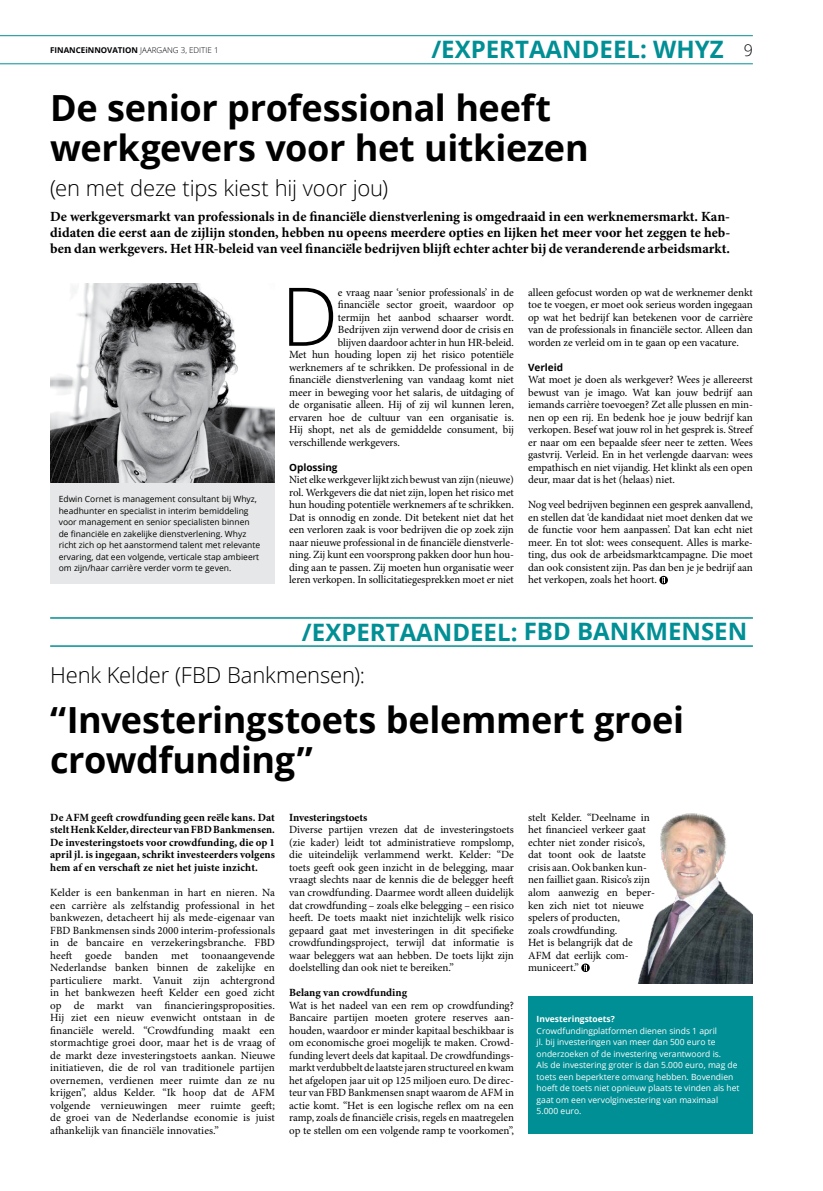
<style>
.page{position:relative;width:823px;height:1191px;background:#fff}
.page>*{position:absolute;margin:0;border:0;box-sizing:border-box;transform-origin:0 0}
.t1{font:300 81px "Open Sans";color:#000}
.t2{font:700 36px/40px "Open Sans";letter-spacing:-.01em;color:#000}
.t3{font:700 24px "Open Sans";color:#008f95}
.t4{font:300 22px "Open Sans";letter-spacing:-.01em;color:#000}
.t5{font:700 14px/16px "Minion Pro";letter-spacing:-.005em;color:#000;text-align:justify}
.t6{font:11px/12.5px "Minion Pro";letter-spacing:-.005em;color:#000;text-align:justify}
.t7{font:700 11px/12.5px "Minion Pro";letter-spacing:.005em;color:#000;text-align:justify}
.t8{font:700 10px "Open Sans";letter-spacing:-.005em;color:#000}
.t9{font:8.5px/11.5px "Open Sans";color:#000}
.t10{font:8.5px/11.5px "Open Sans";color:#fff}
.t11{font:700 8.5px "Open Sans";color:#fff}
.t12{font:700 8px "Open Sans";color:#000}
.s1{font-weight:300}
.s2{font-weight:300;font-size:16px;color:#000}
</style>
<div class="page">
<img style="left:638px;top:813px;width:114px;height:170px">
<svg style="left:659px;top:576px;width:8px;height:8px"></svg>
<svg style="left:661px;top:577px;width:4px;height:6px"></svg>
<img style="left:50px;top:283px;width:225px;height:200px">
<hr style="left:0;top:35px;width:752px;height:1px;background:#008f95">
<hr style="left:0;top:63px;width:752px;height:1px;background:#008f95">
<div style="left:50px;top:483px;width:225px;height:100px;background:#e6e7e8"></div>
<svg style="left:581px;top:963px;width:8px;height:9px"></svg>
<svg style="left:583px;top:964px;width:4px;height:6px"></svg>
<div style="left:528px;top:996px;width:224px;height:137px;background:#008f95"></div>
<hr style="left:50px;top:617px;width:702px;height:1px;background:#008f95">
<hr style="left:50px;top:645px;width:702px;height:1px;background:#008f95">
<p class="t12" style="left:50px;top:44px;width:170px">FINANCEiNNOVATION <span class="s1">JAARGANG 3, EDITIE 1</span></p>
<h3 class="t3" style="left:431px;top:32px;width:323px">/EXPERTAANDEEL: WHYZ <span class="s2">9</span></h3>
<h2 class="t2" style="left:50px;top:87px;width:539px">De senior professional heeft werkgevers voor het uitkiezen</h2>
<h3 class="t4" style="left:50px;top:173px;width:339px">(en met deze tips kiest hij voor jou)</h3>
<p class="t5" style="left:50px;top:209px;width:681px">De werkgeversmarkt van professionals in de financiële dienstverlening is omgedraaid in een werknemersmarkt. Kan&shy;didaten die eerst aan de zijlijn stonden, hebben nu opeens meerdere opties en lijken het meer voor het zeggen te heb&shy;ben dan werkgevers. Het HR-beleid van veel financiële bedrijven blijft echter achter bij de veranderende arbeidsmarkt.</p>
<h1 class="t1" style="left:281px;top:261px;width:59px">D</h1>
<p class="t6" style="left:337px;top:286px;width:177px">e vraag naar ‘senior professionals’ in de</p>
<p class="t6" style="left:528px;top:286px;width:226px">alleen gefocust worden op wat de werknemer denkt toe te voegen, er moet ook serieus worden ingegaan op wat het bedrijf kan betekenen voor de carrière van de professionals in financiële sector. Alleen dan worden ze verleid om in te gaan op een vacature.</p>
<p class="t8" style="left:528px;top:360px;width:36px">Verleid</p>
<p class="t6" style="left:528px;top:374px;width:226px">Wat moet je doen als werkgever? Wees je allereerst bewust van je imago. Wat kan jouw bedrijf aan iemands carrière toevoegen? Zet alle plussen en min&shy;nen op een rij. En bedenk hoe je jouw bedrijf kan verkopen. Besef wat jouw rol in het gesprek is. Streef er naar om een bepaalde sfeer neer te zetten. Wees gastvrij. Verleid. En in het verlengde daarvan: wees empathisch en niet vijandig. Het klinkt als een open deur, maar dat is het (helaas) niet.</p>
<p class="t6" style="left:528px;top:499px;width:226px">Nog veel bedrijven beginnen een gesprek aanvallend, en stellen dat ‘de kandidaat niet moet denken dat we de functie voor hem aanpassen’. Dat kan echt niet meer. En tot slot: wees consequent. Alles is marke&shy;ting, dus ook de arbeidsmarktcampagne. Die moet dan ook consistent zijn. Pas dan ben je je bedrijf aan het verkopen, zoals het hoort.</p>
<p class="t6" style="left:337px;top:299px;width:177px">financiële sector groeit, waardoor op</p>
<p class="t6" style="left:337px;top:311px;width:177px">termijn het aanbod schaarser wordt.</p>
<p class="t6" style="left:337px;top:324px;width:177px">Bedrijven zijn verwend door de crisis en</p>
<p class="t6" style="left:337px;top:336px;width:177px">blijven daardoor achter in hun HR-beleid.</p>
<p class="t6" style="left:289px;top:349px;width:226px">Met hun houding lopen zij het risico potentiële</p>
<p class="t6" style="left:289px;top:361px;width:226px">werknemers af te schrikken. De professional in de</p>
<p class="t6" style="left:289px;top:374px;width:226px">financiële dienstverlening van vandaag komt niet</p>
<p class="t6" style="left:289px;top:386px;width:226px">meer in beweging voor het salaris, de uitdaging of</p>
<p class="t6" style="left:289px;top:399px;width:226px">de organisatie alleen. Hij of zij wil kunnen leren,</p>
<p class="t6" style="left:289px;top:411px;width:226px">ervaren hoe de cultuur van een organisatie is.</p>
<p class="t6" style="left:289px;top:424px;width:226px">Hij shopt, net als de gemiddelde consument, bij</p>
<p class="t6" style="left:289px;top:436px;width:112px">verschillende werkgevers.</p>
<p class="t8" style="left:289px;top:460px;width:50px">Oplossing</p>
<p class="t6" style="left:289px;top:474px;width:226px">Niet elke werkgever lijkt zich bewust van zijn (nieuwe) rol. Werkgevers die dat niet zijn, lopen het risico met hun houding potentiële werknemers af te schrikken.<br>Dat is onnodig en zonde. Dit betekent niet dat het een verloren zaak is voor bedrijven die op zoek zijn naar nieuwe professional in de financiële dienstverle&shy;ning. Zij kunt een voorsprong pakken door hun hou&shy;ding aan te passen. Zij moeten hun organisatie weer leren verkopen. In sollicitatiegesprekken moet er niet</p>
<p class="t9" style="left:59px;top:493px;width:203px">Edwin Cornet is management consultant bij Whyz, headhunter en specialist in interim bemiddeling voor management en senior specialisten binnen de financiële en zakelijke dienstverlening. Whyz richt zich op het aanstormend talent met relevante ervaring, dat een volgende, verticale stap ambieert om zijn/haar carrière verder vorm te geven.</p>
<h3 class="t3" style="left:302px;top:615px;width:446px">/EXPERTAANDEEL: FBD BANKMENSEN</h3>
<h3 class="t4" style="left:50px;top:660px;width:316px">Henk Kelder (FBD Bankmensen):</h3>
<h2 class="t2" style="left:50px;top:699px;width:635px">“Investeringstoets belemmert groei crowdfunding”</h2>
<p class="t7" style="left:50px;top:811px;width:226px">De AFM geeft crowdfunding geen reële kans. Dat stelt Henk Kelder, directeur van FBD Bankmensen.<br>De investeringstoets voor crowdfunding, die op 1 april jl. is ingegaan, schrikt investeerders volgens hem af en verschaft ze niet het juiste inzicht.</p>
<p class="t6" style="left:50px;top:886px;width:226px">Kelder is een bankenman in hart en nieren. Na een carrière als zelfstandig professional in het bankwezen, detacheert hij als mede-eigenaar van FBD Bankmensen sinds 2000 interim-professionals in de bancaire en verzekeringsbranche. FBD heeft goede banden met toonaangevende Nederlandse banken binnen de zakelijke en particuliere markt. Vanuit zijn achtergrond in het bankwezen heeft Kelder een goed zicht op de markt van financieringsproposities.<br>Hij ziet een nieuw evenwicht ontstaan in de financiële wereld. “Crowdfunding maakt een stormachtige groei door, maar het is de vraag of de markt deze investeringstoets aankan. Nieuwe initiatieven, die de rol van traditionele partijen overnemen, verdienen meer ruimte dan ze nu krijgen”, aldus Kelder. “Ik hoop dat de AFM volgende vernieuwingen meer ruimte geeft; de groei van de Nederlandse economie is juist afhankelijk van financiële innovaties.”</p>
<p class="t7" style="left:289px;top:811px;width:80px">Investeringstoets</p>
<p class="t6" style="left:289px;top:824px;width:226px">Diverse partijen vrezen dat de investeringstoets (zie kader) leidt tot administratieve rompslomp, die uiteindelijk verlammend werkt. Kelder: “De toets geeft ook geen inzicht in de belegging, maar vraagt slechts naar de kennis die de belegger heeft van crowdfunding. Daarmee wordt alleen duidelijk dat crowdfunding – zoals elke belegging – een risico heeft. De toets maakt niet inzichtelijk welk risico gepaard gaat met investeringen in dit specifieke crowdfundingsproject, terwijl dat informatie is waar beleggers wat aan hebben. De toets lijkt zijn doelstelling dan ook niet te bereiken.”</p>
<p class="t7" style="left:289px;top:986px;width:119px">Belang van crowdfunding</p>
<p class="t6" style="left:289px;top:999px;width:226px">Wat is het nadeel van een rem op crowdfunding?<br>Bancaire partijen moeten grotere reserves aan&shy;houden, waardoor er minder kapitaal beschikbaar is om economische groei mogelijk te maken. Crowd&shy;funding levert deels dat kapitaal. De crowdfundings&shy;markt verdubbelt de laatste jaren structureel en kwam het afgelopen jaar uit op 125 miljoen euro. De direc&shy;teur van FBD Bankmensen snapt waarom de AFM in actie komt. “Het is een logische reflex om na een ramp, zoals de financiële crisis, regels en maatregelen op te stellen om een volgende ramp te voorkomen”,</p>
<p class="t6" style="left:528px;top:811px;width:128px;text-align:left">stelt Kelder. “Deelname in het financieel verkeer gaat echter niet zonder risico’s, dat toont ook de laatste crisis aan. Ook banken kun&shy;nen failliet gaan. Risico’s zijn alom aanwezig en beper&shy;ken zich niet tot nieuwe spelers of producten,<br>zoals crowdfunding.<br>Het is belangrijk dat de<br>AFM dat eerlijk com&shy;municeert.”</p>
<p class="t11" style="left:536px;top:1013px;width:80px">Investeringstoets?</p>
<p class="t10" style="left:536px;top:1024px;width:204px">Crowdfundingplatformen dienen sinds 1 april<br>jl. bij investeringen van meer dan 500 euro te onderzoeken of de investering verantwoord is.<br>Als de investering groter is dan 5.000 euro, mag de toets een beperktere omvang hebben. Bovendien hoeft de toets niet opnieuw plaats te vinden als het gaat om een vervolginvestering van maximaal 5.000 euro.</p>
</div>
